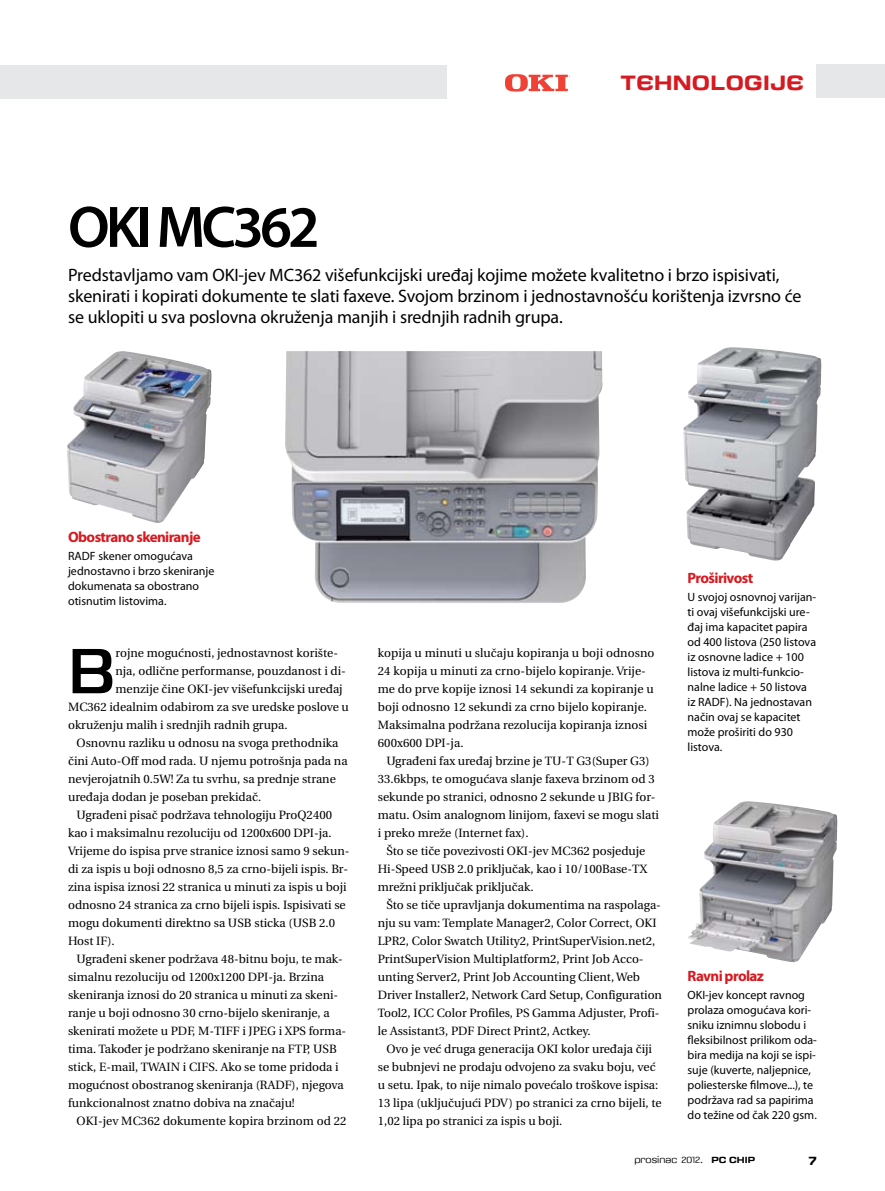
<style>
.page{position:relative;width:885px;height:1191px;background:#fff}
.page>*{position:absolute;margin:0;border:0;box-sizing:border-box;transform-origin:0 0}
.t1{font:64.65px "Saturn";color:#000}
.t2{font:600 59.1px "Myriad Pro";letter-spacing:-.065em;color:#000}
.t3{font:700 21px "Saturn";letter-spacing:.015em;color:#d71920}
.t4{font:18px/21px "Myriad Pro";letter-spacing:-.005em;color:#000}
.t5{font:700 15px "Myriad Pro";letter-spacing:-.04em;color:#d71920}
.t6{font:12px/18px "Utopia";color:#000}
.t7{font:12px/15px "Myriad Pro";color:#000}
.t8{font:700 12px "Saturn";color:#000}
.t9{font:300 9px "Saturn";color:#000}
.s1{font-weight:700}
</style>
<div class="page">
<img style="left:688px;top:801px;width:145px;height:161px">
<img style="left:285px;top:351px;width:317px;height:252px">
<div style="left:0;top:65px;width:446px;height:34px;background:#e6e7e8"></div>
<div style="left:816px;top:64px;width:68px;height:34px;background:#e6e7e8"></div>
<svg style="left:505px;top:74px;width:62px;height:18px"></svg>
<img style="left:67px;top:351px;width:143px;height:172px">
<img style="left:683px;top:347px;width:132px;height:214px">
<h2 class="t2" style="left:68px;top:194px;width:253px">OKI MC362</h2>
<h3 class="t3" style="left:620px;top:70px;width:185px">TEHNOLOGIJE</h3>
<p class="t4" style="left:68px;top:264px;width:734px">Predstavljamo vam OKI-jev MC362 višefunkcijski uređaj kojime možete kvalitetno i brzo ispisivati, skenirati i kopirati dokumente te slati faxeve. Svojom brzinom i jednostavnošću korištenja izvrsno će se uklopiti u sva poslovna okruženja manjih i srednjih radnih grupa.</p>
<p class="t5" style="left:68px;top:528px;width:134px">Obostrano skeniranje</p>
<p class="t7" style="left:68px;top:548px;width:148px">RADF skener omogućava jednostavno i brzo skeniranje dokumenata sa obostrano otisnutim listovima.</p>
<h1 class="t1" style="left:68px;top:631px;width:49px">B</h1>
<p class="t6" style="left:115px;top:644px;width:224px">rojne mogućnosti, jednostavnost korište-</p>
<p class="t6" style="left:115px;top:662px;width:232px">nja, odlične performanse, pouzdanost i di-</p>
<p class="t6" style="left:115px;top:680px;width:229px">menzije čine OKI-jev višefunkcijski uređaj</p>
<p class="t6" style="left:68px;top:698px;width:282px">MC362 idealnim odabirom za sve uredske poslove u</p>
<p class="t6" style="left:68px;top:716px;width:221px">okruženju malih i srednjih radnih grupa.</p>
<p class="t6" style="left:77px;top:734px;width:263px">Osnovnu razliku u odnosu na svoga prethodnika</p>
<p class="t6" style="left:68px;top:752px;width:281px">čini Auto-Off mod rada. U njemu potrošnja pada na</p>
<p class="t6" style="left:68px;top:770px;width:269px">nevjerojatnih 0.5W! Za tu svrhu, sa prednje strane</p>
<p class="t6" style="left:68px;top:788px;width:195px">uređaja dodan je poseban prekidač.</p>
<p class="t6" style="left:77px;top:806px;width:257px">Ugrađeni pisač podržava tehnologiju ProQ2400</p>
<p class="t6" style="left:68px;top:824px;width:265px">kao i maksimalnu rezoluciju od 1200x600 DPI-ja.</p>
<p class="t6" style="left:68px;top:842px;width:283px">Vrijeme do ispisa prve stranice iznosi samo 9 sekun-</p>
<p class="t6" style="left:68px;top:860px;width:281px">di za ispis u boji odnosno 8,5 za crno-bijeli ispis. Br-</p>
<p class="t6" style="left:68px;top:878px;width:280px">zina ispisa iznosi 22 stranica u minuti za ispis u boji</p>
<p class="t6" style="left:68px;top:896px;width:279px">odnosno 24 stranica za crno bijeli ispis. Ispisivati se</p>
<p class="t6" style="left:68px;top:914px;width:268px">mogu dokumenti direktno sa USB sticka (USB 2.0</p>
<p class="t6" style="left:68px;top:932px;width:48px">Host IF).</p>
<p class="t6" style="left:77px;top:950px;width:268px">Ugrađeni skener podržava 48-bitnu boju, te mak-</p>
<p class="t6" style="left:68px;top:968px;width:257px">simalnu rezoluciju od 1200x1200 DPI-ja. Brzina</p>
<p class="t6" style="left:68px;top:986px;width:272px">skeniranja iznosi do 20 stranica u minuti za skeni-</p>
<p class="t6" style="left:68px;top:1004px;width:263px">ranje u boji odnosno 30 crno-bijelo skeniranje, a</p>
<p class="t6" style="left:68px;top:1022px;width:280px">skenirati možete u PDF, M-TIFF i JPEG i XPS forma-</p>
<p class="t6" style="left:68px;top:1040px;width:270px">tima. Također je podržano skeniranje na FTP, USB</p>
<p class="t6" style="left:68px;top:1058px;width:272px">stick, E-mail, TWAIN i CIFS. Ako se tome pridoda i</p>
<p class="t6" style="left:68px;top:1076px;width:277px">mogućnost obostranog skeniranja (RADF), njegova</p>
<p class="t6" style="left:68px;top:1094px;width:228px">funkcionalnost znatno dobiva na značaju!</p>
<p class="t6" style="left:77px;top:1112px;width:271px">OKI-jev MC362 dokumente kopira brzinom od 22</p>
<p class="t6" style="left:378px;top:644px;width:278px">kopija u minuti u slučaju kopiranja u boji odnosno 24 kopija u minuti za crno-bijelo kopiranje. Vrije&shy;me do prve kopije iznosi 14 sekundi za kopiranje u boji odnosno 12 sekundi za crno bijelo kopiranje.<br>Maksimalna podržana rezolucija kopiranja iznosi 600x600 DPI-ja.</p>
<p class="t6" style="left:378px;top:752px;width:282px;text-indent:9px">Ugrađeni fax uređaj brzine je TU-T G3(Super G3)<br>33.6kbps, te omogućava slanje faxeva brzinom od 3 sekunde po stranici, odnosno 2 sekunde u JBIG for&shy;matu. Osim analognom linijom, faxevi se mogu slati i preko mreže (Internet fax).</p>
<p class="t6" style="left:378px;top:842px;width:271px;text-indent:9px">Što se tiče povezivosti OKI-jev MC362 posjeduje<br>Hi-Speed USB 2.0 priključak, kao i 10/100Base-TX mrežni priključak priključak.</p>
<p class="t6" style="left:378px;top:896px;width:286px;text-indent:9px">Što se tiče upravljanja dokumentima na raspolaga&shy;nju su vam: Template Manager2, Color Correct, OKI LPR2, Color Swatch Utility2, PrintSuperVision.net2, PrintSuperVision Multiplatform2, Print Job Acco&shy;unting Server2, Print Job Accounting Client, Web Driver Installer2, Network Card Setup, Configuration Tool2, ICC Color Profiles, PS Gamma Adjuster, Profi&shy;le Assistant3, PDF Direct Print2, Actkey.</p>
<p class="t6" style="left:378px;top:1040px;width:285px;text-indent:9px">Ovo je već druga generacija OKI kolor uređaja čiji se bubnjevi ne prodaju odvojeno za svaku boju, već u setu. Ipak, to nije nimalo povećalo troškove ispisa:<br>13 lipa (uključujući PDV) po stranici za crno bijeli, te 1,02 lipa po stranici za ispis u boji.</p>
<p class="t5" style="left:687px;top:570px;width:67px">Proširivost</p>
<p class="t7" style="left:687px;top:589px;width:130px">U svojoj osnovnoj varijan&shy;ti ovaj višefunkcijski ure&shy;đaj ima kapacitet papira od 400 listova (250 listova iz osnovne ladice + 100 listova iz multi-funkcio&shy;nalne ladice + 50 listova iz RADF). Na jednostavan način ovaj se kapacitet može proširiti do 930 listova.</p>
<p class="t5" style="left:687px;top:967px;width:78px">Ravni prolaz</p>
<p class="t7" style="left:687px;top:987px;width:131px">OKI-jev koncept ravnog prolaza omogućava kori&shy;sniku iznimnu slobodu i fleksibilnost prilikom oda&shy;bira medija na koji se ispi&shy;suje (kuverte, naljepnice, poliesterske filmove...), te podržava rad sa papirima do težine od čak 220 gsm.</p>
<p class="t9" style="left:634px;top:1154px;width:122px">prosinac 2012. <span class="s1">PC CHIP</span></p>
<p class="t8" style="left:808px;top:1153px;width:10px">7</p>
</div>
